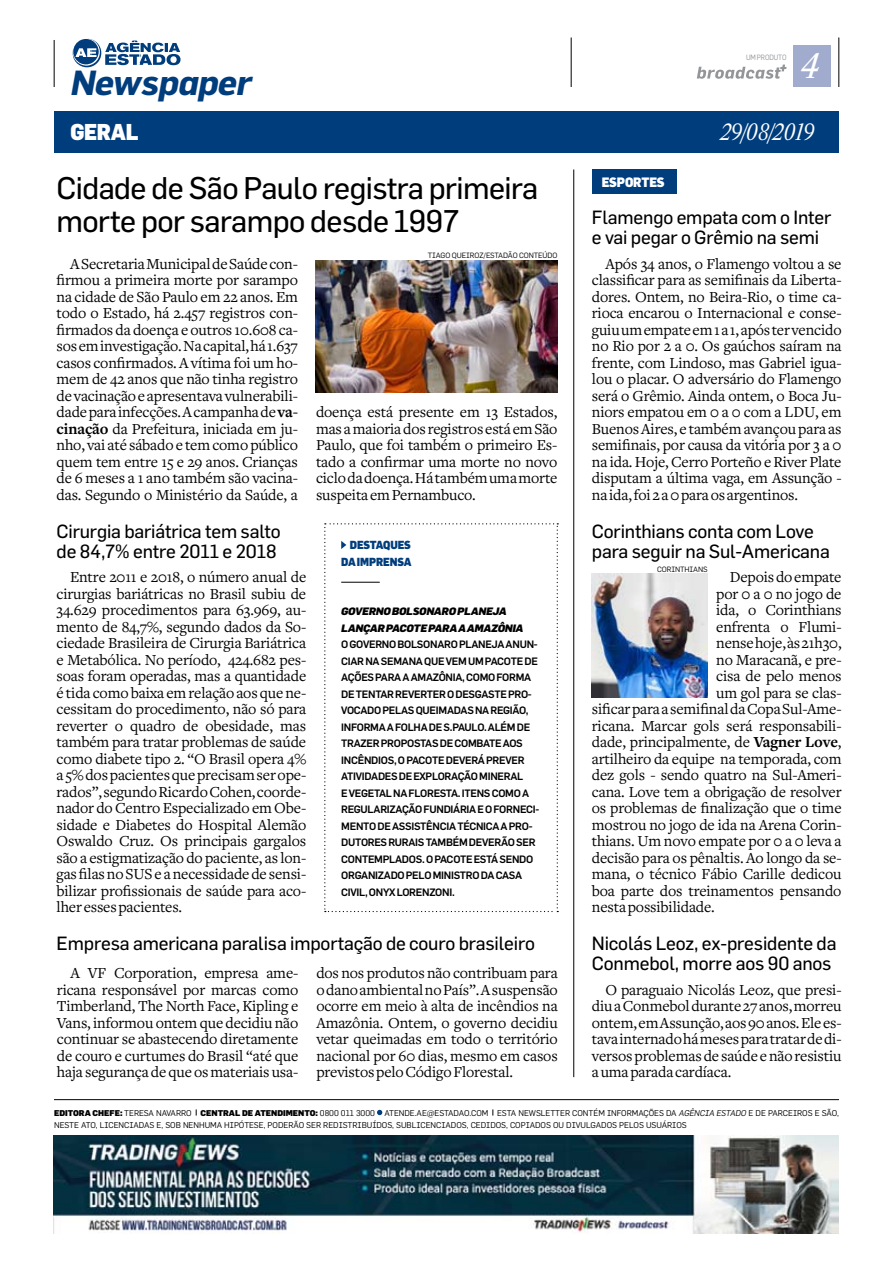
<style>
.page{position:relative;width:893px;height:1263px;background:#fff}
.page>*{position:absolute;margin:0;border:0;box-sizing:border-box;transform-origin:0 0}
.t1{font:italic 34.5px "Estado Headline";color:#fff}
.t2{font:italic 700 34.2px "Flama";letter-spacing:-.02em;color:#003d7d}
.t3{font:30.75px/33px "Flama Basic";letter-spacing:-.02em;color:#000}
.t4{font:italic 23.1px "Estado Headline";letter-spacing:-.025em;color:#fff;scale:.9 1}
.t5{font:900 22.5px "Flama";letter-spacing:-.01em;color:#fff;scale:.9 1}
.t6{font:18.75px/20.2px "Flama Basic";letter-spacing:-.01em;color:#000}
.t7{font:15.9px/16.5px "Freight Text";letter-spacing:-.01em;color:#000;text-align:justify}
.t8{font:900 13.35px "Flama";letter-spacing:-.01em;color:#fff;scale:.9 1}
.t9{font:900 11.55px/16.5px "Flama";letter-spacing:-.01em;color:#003d7d;text-align:right;scale:.9 1}
.t10{font:500 10.5px/16.5px "Flama";letter-spacing:-.025em;color:#000}
.t11{font:8.25px "Flama";letter-spacing:-.005em;color:#000}
.t12{font:900 8.25px "Flama";letter-spacing:-.005em;color:#000}
.t13{font:7.5px "Flama";letter-spacing:-.01em;color:#000}
.t14{font:7.5px "Flama";letter-spacing:-.015em;color:#939598;scale:.9 1}
.s1{font-weight:700}
.s2{font-weight:900;font-style:italic}
.s3{font-weight:400}
.s4{font-style:italic}
</style>
<div class="page">
<div style="left:793px;top:46px;width:38px;height:41px;background:#a0abcd"></div>
<div style="left:54px;top:112px;width:785px;height:41px;background:#003d7d"></div>
<hr style="left:54px;top:40px;width:1px;height:47px;background:#000">
<hr style="left:571px;top:38px;width:1px;height:49px;background:#000">
<hr style="left:839px;top:38px;width:1px;height:49px;background:#000">
<svg style="left:72px;top:39px;width:109px;height:28px"></svg>
<svg style="left:697px;top:65px;width:90px;height:14px"></svg>
<img style="left:54px;top:1135px;width:784px;height:99px">
<hr style="left:54px;top:1099px;width:785px;height:1px;background:#000">
<svg style="left:377px;top:1110px;width:5px;height:5px"></svg>
<hr style="left:573px;top:170px;width:1px;height:907px;background:#000">
<div style="left:592px;top:170px;width:84px;height:24px;background:#003d7d"></div>
<img style="left:316px;top:260px;width:241px;height:132px">
<img style="left:592px;top:574px;width:116px;height:124px">
<svg style="left:324px;top:523px;width:234px;height:389px"></svg>
<hr style="left:341px;top:582px;width:39px;height:1px;background:#000">
<p class="t2" style="left:70px;top:62px;width:182px">Newspaper</p>
<p class="t14" style="left:746px;top:53px;width:46px">UM PRODUTO</p>
<p class="t1" style="left:801px;top:50px;width:22px">4</p>
<p class="t5" style="left:70px;top:116px;width:77px">GERAL</p>
<p class="t4" style="left:720px;top:122px;width:107px">29/08/2019</p>
<p class="t3" style="left:57px;top:169px;width:483px">Cidade de São Paulo registra primeira morte por sarampo desde 1997</p>
<p class="t7" style="left:57px;top:255px;width:243px;text-indent:14px">A Secretaria Municipal de Saúde con&shy;firmou a primeira morte por sarampo na cidade de São Paulo em 22 anos. Em todo o Estado, há 2.457 registros con&shy;firmados da doença e outros 10.608 ca&shy;sos em investigação. Na capital, há 1.637 casos confirmados. A vítima foi um ho&shy;mem de 42 anos que não tinha registro de vacinação e apresentava vulnerabili&shy;dade para infecções. A campanha de <span class="s1">va&shy;cinação</span> da Prefeitura, iniciada em ju&shy;nho, vai até sábado e tem como público quem tem entre 15 e 29 anos. Crianças de 6 meses a 1 ano também são vacina&shy;das. Segundo o Ministério da Saúde, a</p>
<p class="t13" style="left:428px;top:251px;width:64px">TIAGO QUEIROZ/ESTAD</p>
<p class="t13" style="left:508px;top:251px;width:22px">ÃO CONTE</p>
<p class="t13" style="left:542px;top:251px;width:11px">ÚDO</p>
<p class="t7" style="left:316px;top:404px;width:243px">doença está presente em 13 Estados, mas a maioria dos registros está em São Paulo, que foi também o primeiro Es&shy;tado a confirmar uma morte no novo ciclo da doença. Há também uma morte suspeita em Pernambuco.</p>
<p class="t6" style="left:57px;top:520px;width:226px">Cirurgia bariátrica tem salto de 84,7% entre 2011 e 2018</p>
<p class="t7" style="left:57px;top:569px;width:251px;text-indent:14px">Entre 2011 e 2018, o número anual de cirurgias bariátricas no Brasil subiu de 34.629 procedimentos para 63.969, au&shy;mento de 84,7%, segundo dados da So&shy;ciedade Brasileira de Cirurgia Bariátrica e Metabólica. No período, 424.682 pes&shy;soas foram operadas, mas a quantidade é tida como baixa em relação aos que ne&shy;cessitam do procedimento, não só para reverter o quadro de obesidade, mas também para tratar problemas de saúde como diabete tipo 2. “O Brasil opera 4% a 5% dos pacientes que precisam ser ope&shy;rados”, segundo Ricardo Cohen, coorde&shy;nador do Centro Especializado em Obe&shy;sidade e Diabetes do Hospital Alemão Oswaldo Cruz. Os principais gargalos são a estigmatização do paciente, as lon&shy;gas filas no SUS e a necessidade de sensi&shy;bilizar profissionais de saúde para aco&shy;lher esses pacientes.</p>
<p class="t9" style="left:341px;top:536px;width:80px">DESTAQUES<br>DA IMPRENSA</p>
<p class="t10" style="left:341px;top:602px;width:199px"><span class="s2">GOVERNO BOLSONARO PLANEJA<br>LANÇAR PACOTE PARA A AMAZÔNIA<br></span>O GOVERNO BOLSONARO PLANEJA ANUN-<br>CIAR NA SEMANA QUE VEM UM PACOTE DE<br>AÇÕES PARA A AMAZÔNIA, COMO FORMA<br>DE TENTAR REVERTER O DESGASTE PRO-<br>VOCADO PELAS QUEIMADAS NA REGIÃO,<br>INFORMA A FOLHA DE S.PAULO. ALÉM DE<br>TRAZER PROPOSTAS DE COMBATE AOS<br>INCÊNDIOS, O PACOTE DEVERÁ PREVER<br>ATIVIDADES DE EXPLORAÇÃO MINERAL<br>E VEGETAL NA FLORESTA. ITENS COMO A<br>REGULARIZAÇÃO FUNDIÁRIA E O FORNECI-<br>MENTO DE ASSISTÊNCIA TÉCNICA A PRO-<br>DUTORES RURAIS TAMBÉM DEVERÃO SER<br>CONTEMPLADOS. O PACOTE ESTÁ SENDO<br>ORGANIZADO PELO MINISTRO DA CASA<br>CIVIL, ONYX LORENZONI.</p>
<p class="t6" style="left:57px;top:932px;width:480px">Empresa americana paralisa importação de couro brasileiro</p>
<p class="t7" style="left:57px;top:965px;width:243px;text-indent:14px">A VF Corporation, empresa ame&shy;ricana responsável por marcas como Timberland, The North Face, Kipling e Vans, informou ontem que decidiu não continuar se abastecendo diretamente de couro e curtumes do Brasil “até que haja segurança de que os materiais usa-</p>
<p class="t7" style="left:316px;top:965px;width:243px">dos nos produtos não contribuam para o dano ambiental no País”. A suspensão ocorre em meio à alta de incêndios na Amazônia. Ontem, o governo decidiu vetar queimadas em todo o território nacional por 60 dias, mesmo em casos previstos pelo Código Florestal.</p>
<p class="t8" style="left:602px;top:172px;width:71px">ESPORTES</p>
<p class="t6" style="left:592px;top:206px;width:241px">Flamengo empata com o Inter e vai pegar o Grêmio na semi</p>
<p class="t7" style="left:592px;top:255px;width:251px;text-indent:14px">Após 34 anos, o Flamengo voltou a se classificar para as semifinais da Liberta&shy;dores. Ontem, no Beira-Rio, o time ca&shy;rioca encarou o Internacional e conse&shy;guiu um empate em 1 a 1, após ter vencido no Rio por 2 a 0. Os gaúchos saíram na frente, com Lindoso, mas Gabriel igua&shy;lou o placar. O adversário do Flamengo será o Grêmio. Ainda ontem, o Boca Ju&shy;niors empatou em 0 a 0 com a LDU, em Buenos Aires, e também avançou para as semifinais, por causa da vitória por 3 a 0 na ida. Hoje, Cerro Porteño e River Plate disputam a última vaga, em Assunção - na ida, foi 2 a 0 para os argentinos.</p>
<p class="t6" style="left:592px;top:520px;width:239px">Corinthians conta com Love para seguir na Sul-Americana</p>
<p class="t13" style="left:657px;top:564px;width:42px">CORINTHIANS</p>
<p class="t7" style="left:730px;top:569px;width:113px">Depois do empate</p>
<p class="t7" style="left:716px;top:585px;width:127px">por 0 a 0 no jogo de</p>
<p class="t7" style="left:716px;top:602px;width:127px">ida, o Corinthians</p>
<p class="t7" style="left:716px;top:618px;width:127px">enfrenta o Flumi-</p>
<p class="t7" style="left:716px;top:635px;width:127px">nense hoje, às 21h30,</p>
<p class="t7" style="left:716px;top:651px;width:127px">no Maracanã, e pre-</p>
<p class="t7" style="left:716px;top:668px;width:127px">cisa de pelo menos</p>
<p class="t7" style="left:716px;top:684px;width:127px">um gol para se clas-</p>
<p class="t7" style="left:592px;top:701px;width:251px">sificar para a semifinal da Copa Sul-Ame-</p>
<p class="t7" style="left:592px;top:717px;width:251px">ricana. Marcar gols será responsabili-</p>
<p class="t7" style="left:592px;top:734px;width:251px">dade, principalmente, de <span class="s1">Vagner Love</span>,</p>
<p class="t7" style="left:592px;top:750px;width:251px">artilheiro da equipe na temporada, com</p>
<p class="t7" style="left:592px;top:767px;width:251px">dez gols - sendo quatro na Sul-Ameri-</p>
<p class="t7" style="left:592px;top:783px;width:251px">cana. Love tem a obrigação de resolver</p>
<p class="t7" style="left:592px;top:800px;width:251px">os problemas de finalização que o time</p>
<p class="t7" style="left:592px;top:816px;width:251px">mostrou no jogo de ida na Arena Corin-</p>
<p class="t7" style="left:592px;top:833px;width:251px">thians. Um novo empate por 0 a 0 leva a</p>
<p class="t7" style="left:592px;top:849px;width:251px">decisão para os pênaltis. Ao longo da se-</p>
<p class="t7" style="left:592px;top:866px;width:251px">mana, o técnico Fábio Carille dedicou</p>
<p class="t7" style="left:592px;top:882px;width:251px">boa parte dos treinamentos pensando</p>
<p class="t7" style="left:592px;top:899px;width:124px">nesta possibilidade.</p>
<p class="t6" style="left:592px;top:932px;width:246px">Nicolás Leoz, ex-presidente da<br>Conmebol, morre aos 90 anos</p>
<p class="t7" style="left:592px;top:981px;width:251px;text-indent:14px">O paraguaio Nicolás Leoz, que presi&shy;diu a Conmebol durante 27 anos, morreu ontem, em Assunção, aos 90 anos. Ele es&shy;tava internado há meses para tratar de di&shy;versos problemas de saúde e não resistiu a uma parada cardíaca.</p>
<p class="t12" style="left:54px;top:1106px;width:337px">EDITORA CHEFE: <span class="s3">TERESA NAVARRO</span> CENTRAL DE ATENDIMENTO: <span class="s3">0800 011 3000 ATENDE</span></p>
<p class="t11" style="left:415px;top:1108px;width:26px">.AE@ESTADAO</p>
<p class="t11" style="left:469px;top:1108px;width:14px">.COM</p>
<p class="t11" style="left:497px;top:1108px;width:11px">ESTA</p>
<p class="t11" style="left:518px;top:1108px;width:33px">NEWSLETTER</p>
<p class="t11" style="left:572px;top:1108px;width:12px">CONT</p>
<p class="t11" style="left:593px;top:1108px;width:35px">ÉM INFORMA</p>
<p class="t11" style="left:644px;top:1108px;width:160px">ÇÕES DA <span class="s4">AGÊNCIA ESTADO</span> E DE PARCEIROS</p>
<p class="t11" style="left:815px;top:1108px;width:26px">E SÃO,</p>
<p class="t11" style="left:54px;top:1120px;width:6px">NESTE</p>
<p class="t11" style="left:81px;top:1120px;width:59px">ATO, LICENCIADAS</p>
<p class="t11" style="left:157px;top:1120px;width:33px">E, SOB NEN</p>
<p class="t11" style="left:199px;top:1120px;width:13px">HUMA</p>
<p class="t11" style="left:224px;top:1120px;width:26px">HIPÓTESE</p>
<p class="t11" style="left:264px;top:1120px;width:10px">, PODER</p>
<p class="t11" style="left:293px;top:1120px;width:19px">ÃO SER</p>
<p class="t11" style="left:323px;top:1120px;width:6px">RED</p>
<p class="t11" style="left:339px;top:1120px;width:44px">ISTRIBUÍDOS</p>
<p class="t11" style="left:392px;top:1120px;width:60px">, SUBLICENCIADOS</p>
<p class="t11" style="left:467px;top:1120px;width:30px">, CEDIDOS</p>
<p class="t11" style="left:506px;top:1120px;width:30px">, COPIADOS</p>
<p class="t11" style="left:553px;top:1120px;width:49px">OU DIVU LGADOS</p>
<p class="t11" style="left:619px;top:1120px;width:33px">PELOS USU</p>
<p class="t11" style="left:662px;top:1120px;width:21px">ÁRIOS</p>
</div>
